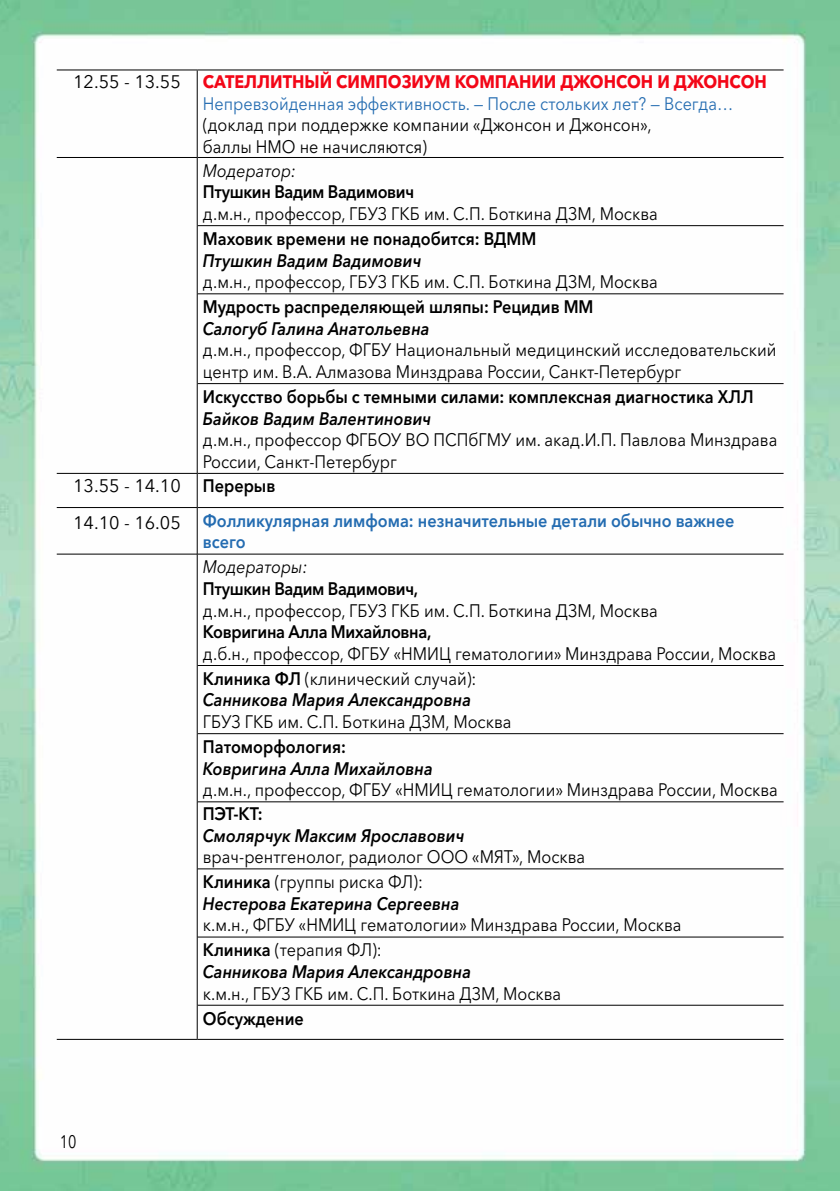
<style>
.page{position:relative;width:840px;height:1191px;background:#fff}
.page>*{position:absolute;margin:0;border:0;box-sizing:border-box;transform-origin:0 0}
.t1{font:18px/21.6px "Avenir Next Cyr";color:#000;scale:.9 1}
.t2{font:italic 600 18px "Avenir Next Cyr";color:#000;scale:.9 1}
.t3{font:600 18px "Avenir Next Cyr";color:#000;scale:.9 1}
.t4{font:18px/21.6px "Avenir Next Cyr";color:#246cb1;scale:.9 1}
.t5{font:600 18px/35.2px "Avenir Next Cyr";color:#246cb1;scale:.9 1}
.t6{font:600 18px "Avenir Next Cyr";letter-spacing:-.02em;color:#000;scale:.9 1}
.t7{font:italic 18px "Avenir Next Cyr";color:#000;scale:.9 1}
.t8{font:18px "Avenir Next Cyr";color:#000;scale:.8 1}
.s1{color:#000}
.s2{font-weight:700;color:#f30617}
.s3{font-weight:400;color:#000}
.s4{font-weight:600}
</style>
<div class="page">
<img style="left:0;top:0;width:839px;height:1191px">
<hr style="left:57px;top:69px;width:140px;height:1px;background:#000">
<hr style="left:197px;top:69px;width:586px;height:1px;background:#000">
<hr style="left:57px;top:157px;width:140px;height:1px;background:#000">
<hr style="left:197px;top:157px;width:586px;height:1px;background:#000">
<hr style="left:197px;top:225px;width:586px;height:1px;background:#000">
<hr style="left:197px;top:293px;width:586px;height:1px;background:#000">
<hr style="left:197px;top:383px;width:586px;height:1px;background:#000">
<hr style="left:57px;top:473px;width:140px;height:1px;background:#000">
<hr style="left:197px;top:473px;width:586px;height:1px;background:#000">
<hr style="left:57px;top:507px;width:140px;height:1px;background:#000">
<hr style="left:197px;top:507px;width:586px;height:1px;background:#000">
<hr style="left:57px;top:553px;width:140px;height:1px;background:#000">
<hr style="left:197px;top:553px;width:586px;height:1px;background:#000">
<hr style="left:197px;top:665px;width:586px;height:1px;background:#000">
<hr style="left:197px;top:733px;width:586px;height:1px;background:#000">
<hr style="left:197px;top:801px;width:586px;height:1px;background:#000">
<hr style="left:197px;top:868px;width:586px;height:1px;background:#000">
<hr style="left:197px;top:936px;width:586px;height:1px;background:#000">
<hr style="left:197px;top:1004px;width:586px;height:1px;background:#000">
<hr style="left:57px;top:1038px;width:140px;height:1px;background:#000">
<hr style="left:197px;top:1038px;width:586px;height:1px;background:#000">
<hr style="left:197px;top:70px;width:1px;height:87px;background:#000">
<hr style="left:197px;top:157px;width:1px;height:69px;background:#000">
<hr style="left:197px;top:226px;width:1px;height:68px;background:#000">
<hr style="left:197px;top:294px;width:1px;height:89px;background:#000">
<hr style="left:197px;top:383px;width:1px;height:90px;background:#000">
<hr style="left:197px;top:473px;width:1px;height:34px;background:#000">
<hr style="left:197px;top:507px;width:1px;height:47px;background:#000">
<hr style="left:197px;top:554px;width:1px;height:111px;background:#000">
<hr style="left:197px;top:665px;width:1px;height:68px;background:#000">
<hr style="left:197px;top:733px;width:1px;height:69px;background:#000">
<hr style="left:197px;top:802px;width:1px;height:67px;background:#000">
<hr style="left:197px;top:869px;width:1px;height:68px;background:#000">
<hr style="left:197px;top:937px;width:1px;height:68px;background:#000">
<hr style="left:197px;top:1005px;width:1px;height:33px;background:#000">
<p class="t4" style="left:203px;top:71px;width:627px;text-indent:-130px"><span class="s1">12.55 - 13.55</span> <span class="s2">САТЕЛЛИТНЫЙ СИМПОЗИУМ КОМПАНИИ ДЖОНСОН И ДЖОНСОН<br></span>Непревзойденная эффективность. — После стольких лет? — Всегда…</p>
<p class="t1" style="left:203px;top:114px;width:500px">(доклад при поддержке компании «Джонсон и Джонсон», баллы НМО не начисляются)</p>
<p class="t7" style="left:203px;top:160px;width:105px">Модератор:</p>
<p class="t6" style="left:203px;top:181px;width:236px">Птушкин Вадим Вадимович</p>
<p class="t1" style="left:203px;top:203px;width:506px">д.м.н., профессор, ГБУЗ ГКБ им. С.П. Боткина ДЗМ, Москва</p>
<p class="t3" style="left:203px;top:228px;width:372px">Маховик времени не понадобится: ВДММ</p>
<p class="t2" style="left:203px;top:249px;width:244px">Птушкин Вадим Вадимович</p>
<p class="t1" style="left:203px;top:271px;width:506px">д.м.н., профессор, ГБУЗ ГКБ им. С.П. Боткина ДЗМ, Москва</p>
<p class="t3" style="left:203px;top:296px;width:435px">Мудрость распределяющей шляпы: Рецидив ММ</p>
<p class="t2" style="left:203px;top:317px;width:253px">Салогуб Галина Анатольевна</p>
<p class="t1" style="left:203px;top:339px;width:638px">д.м.н., профессор, ФГБУ Национальный медицинский исследовательский центр им. В.А. Алмазова Минздрава России, Санкт-Петербург</p>
<p class="t3" style="left:203px;top:386px;width:613px">Искусство борьбы с темными силами: комплексная диагностика ХЛЛ</p>
<p class="t2" style="left:203px;top:407px;width:255px">Байков Вадим Валентинович</p>
<p class="t1" style="left:203px;top:429px;width:639px">д.м.н., профессор ФГБОУ ВО ПСПбГМУ им. акад.И.П. Павлова Минздрава<br>России, Санкт-Петербург</p>
<p class="t5" style="left:73px;top:467px;width:735px"><span class="s3">13.55 - 14.10</span> <span class="s1">Перерыв<br></span><span class="s3">14.10 - 16.05</span> Фолликулярная лимфома: незначительные детали обычно важнее</p>
<p class="t5" style="left:203px;top:524px;width:49px">всего</p>
<p class="t7" style="left:203px;top:556px;width:118px">Модераторы:</p>
<p class="t6" style="left:203px;top:578px;width:240px">Птушкин Вадим Вадимович,</p>
<p class="t1" style="left:203px;top:599px;width:506px">д.м.н., профессор, ГБУЗ ГКБ им. С.П. Боткина ДЗМ, Москва</p>
<p class="t6" style="left:203px;top:621px;width:255px">Ковригина Алла Михайловна,</p>
<p class="t1" style="left:203px;top:641px;width:638px;line-height:25px">д.б.н., профессор, ФГБУ «НМИЦ гематологии» Минздрава России, Москва<br><span class="s4">Клиника ФЛ</span> (клинический случай):</p>
<p class="t2" style="left:203px;top:689px;width:299px">Санникова Мария Александровна</p>
<p class="t1" style="left:203px;top:711px;width:344px">ГБУЗ ГКБ им. С.П. Боткина ДЗМ, Москва</p>
<p class="t3" style="left:203px;top:735px;width:160px">Патоморфология:</p>
<p class="t2" style="left:203px;top:757px;width:257px">Ковригина Алла Михайловна</p>
<p class="t1" style="left:203px;top:779px;width:640px">д.м.н., профессор, ФГБУ «НМИЦ гематологии» Минздрава России, Москва</p>
<p class="t3" style="left:203px;top:802px;width:68px">ПЭТ-КТ:</p>
<p class="t2" style="left:203px;top:824px;width:292px">Смолярчук Максим Ярославович</p>
<p class="t1" style="left:203px;top:844px;width:426px;line-height:25px">врач-рентгенолог, радиолог ООО «МЯТ», Москва<br><span class="s4">Клиника</span> (группы риска ФЛ):</p>
<p class="t2" style="left:203px;top:892px;width:286px">Нестерова Екатерина Сергеевна</p>
<p class="t1" style="left:203px;top:912px;width:533px;line-height:25px">к.м.н., ФГБУ «НМИЦ гематологии» Минздрава России, Москва<br><span class="s4">Клиника</span> (терапия ФЛ):</p>
<p class="t2" style="left:203px;top:960px;width:299px">Санникова Мария Александровна</p>
<p class="t1" style="left:203px;top:982px;width:399px">к.м.н., ГБУЗ ГКБ им. С.П. Боткина ДЗМ, Москва</p>
<p class="t3" style="left:203px;top:1007px;width:114px">Обсуждение</p>
<p class="t8" style="left:60px;top:1130px;width:22px">10</p>
</div>
